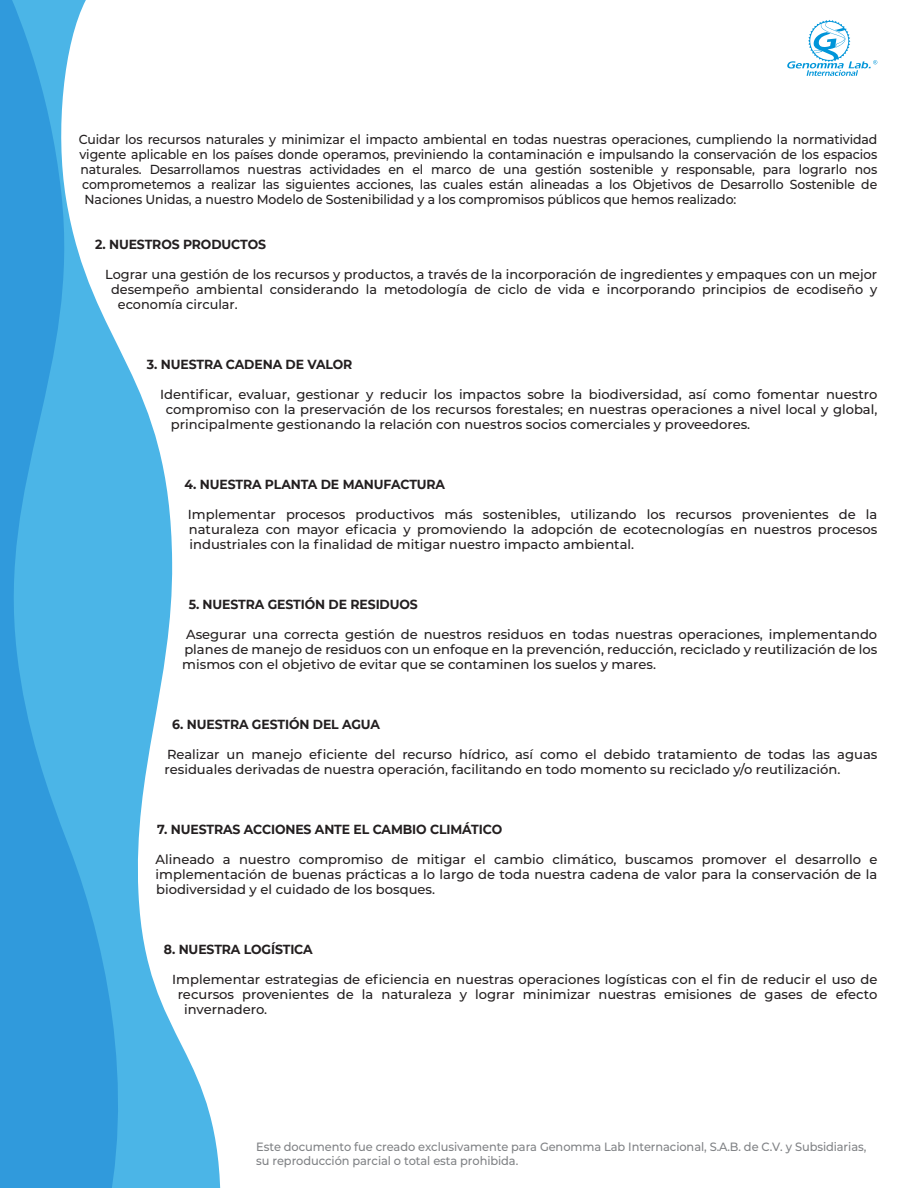
<style>
.page{position:relative;width:918px;height:1188px;background:#fff}
.page>*{position:absolute;margin:0;border:0;box-sizing:border-box;transform-origin:0 0}
.t1{font:500 13.05px/15px "Montserrat";color:#231f20;text-align:justify}
.t2{font:500 13.05px "Montserrat";color:#231f20;scale:.95 1}
.t3{font:700 13.05px "Montserrat";letter-spacing:-.01em;color:#231f20;scale:.95 1}
.t4{font:500 12px/13.6px "Montserrat";letter-spacing:-.005em;color:#808285;scale:.95 1}
</style>
<div class="page">
<svg style="left:118px;top:346px;width:103px;height:842px"></svg>
<svg style="left:0;top:0;width:118px;height:1188px"></svg>
<svg style="left:787px;top:20px;width:90px;height:56px"></svg>
<p class="t2" style="left:79px;top:131px;width:842px">Cuidar los recursos naturales y minimizar el impacto ambiental en todas nuestras operaciones, cumpliendo la normatividad</p>
<p class="t2" style="left:79px;top:146px;width:841px">vigente aplicable en los países donde operamos, previniendo la contaminación e impulsando la conservación de los espacios</p>
<p class="t2" style="left:81px;top:161px;width:840px">naturales. Desarrollamos nuestras actividades en el marco de una gestión sostenible y responsable, para lograrlo nos</p>
<p class="t2" style="left:82px;top:176px;width:838px">comprometemos a realizar las siguientes acciones, las cuales están alineadas a los Objetivos de Desarrollo Sostenible de</p>
<p class="t2" style="left:85px;top:191px;width:688px">Naciones Unidas, a nuestro Modelo de Sostenibilidad y a los compromisos públicos que hemos realizado:</p>
<p class="t3" style="left:95px;top:235px;width:181px">2. NUESTROS PRODUCTOS</p>
<p class="t1" style="left:105px;top:267px;width:774px">Lograr una gestión de los recursos y productos, a través de la incorporación de ingredientes y empaques con un mejor</p>
<p class="t1" style="left:111px;top:282px;width:768px">desempeño ambiental considerando la metodología de ciclo de vida e incorporando principios de ecodiseño y</p>
<p class="t1" style="left:118px;top:297px;width:121px">economía circular.</p>
<p class="t3" style="left:147px;top:355px;width:218px">3. NUESTRA CADENA DE VALOR</p>
<p class="t1" style="left:160px;top:387px;width:719px">Identificar, evaluar, gestionar y reducir los impactos sobre la biodiversidad, así como fomentar nuestro</p>
<p class="t1" style="left:166px;top:402px;width:713px">compromiso con la preservación de los recursos forestales; en nuestras operaciones a nivel local y global,</p>
<p class="t1" style="left:171px;top:417px;width:581px">principalmente gestionando la relación con nuestros socios comerciales y proveedores.</p>
<p class="t3" style="left:184px;top:475px;width:276px">4. NUESTRA PLANTA DE MANUFACTURA</p>
<p class="t1" style="left:188px;top:507px;width:691px">Implementar procesos productivos más sostenibles, utilizando los recursos provenientes de la naturaleza con mayor eficacia y promoviendo la adopción de ecotecnologías en nuestros procesos industriales con la finalidad de mitigar nuestro impacto ambiental.</p>
<p class="t3" style="left:189px;top:595px;width:243px">5. NUESTRA GESTIÓN DE RESIDUOS</p>
<p class="t1" style="left:182px;top:627px;width:697px">Asegurar una correcta gestión de nuestros residuos en todas nuestras operaciones, implementando planes de manejo de residuos con un enfoque en la prevención, reducción, reciclado y reutilización de los mismos con el objetivo de evitar que se contaminen los suelos y mares.</p>
<p class="t3" style="left:172px;top:715px;width:220px">6. NUESTRA GESTIÓN DEL AGUA</p>
<p class="t1" style="left:165px;top:747px;width:714px">Realizar un manejo eficiente del recurso hídrico, así como el debido tratamiento de todas las aguas residuales derivadas de nuestra operación, facilitando en todo momento su reciclado y/o reutilización.</p>
<p class="t3" style="left:157px;top:820px;width:365px">7. NUESTRAS ACCIONES ANTE EL CAMBIO CLIMÁTICO</p>
<p class="t1" style="left:156px;top:852px;width:723px">Alineado a nuestro compromiso de mitigar el cambio climático, buscamos promover el desarrollo e implementación de buenas prácticas a lo largo de toda nuestra cadena de valor para la conservación de la biodiversidad y el cuidado de los bosques.</p>
<p class="t3" style="left:164px;top:940px;width:158px">8. NUESTRA LOGÍSTICA</p>
<p class="t1" style="left:172px;top:972px;width:707px">Implementar estrategias de eficiencia en nuestras operaciones logísticas con el fin de reducir el uso de</p>
<p class="t1" style="left:178px;top:987px;width:701px">recursos provenientes de la naturaleza y lograr minimizar nuestras emisiones de gases de efecto</p>
<p class="t1" style="left:184px;top:1002px;width:85px">invernadero.</p>
<p class="t4" style="left:256px;top:1139px;width:644px">Este documento fue creado exclusivamente para Genomma Lab Internacional, S.A.B. de C.V. y Subsidiarias, su reproducción parcial o total esta prohibida.</p>
</div>
